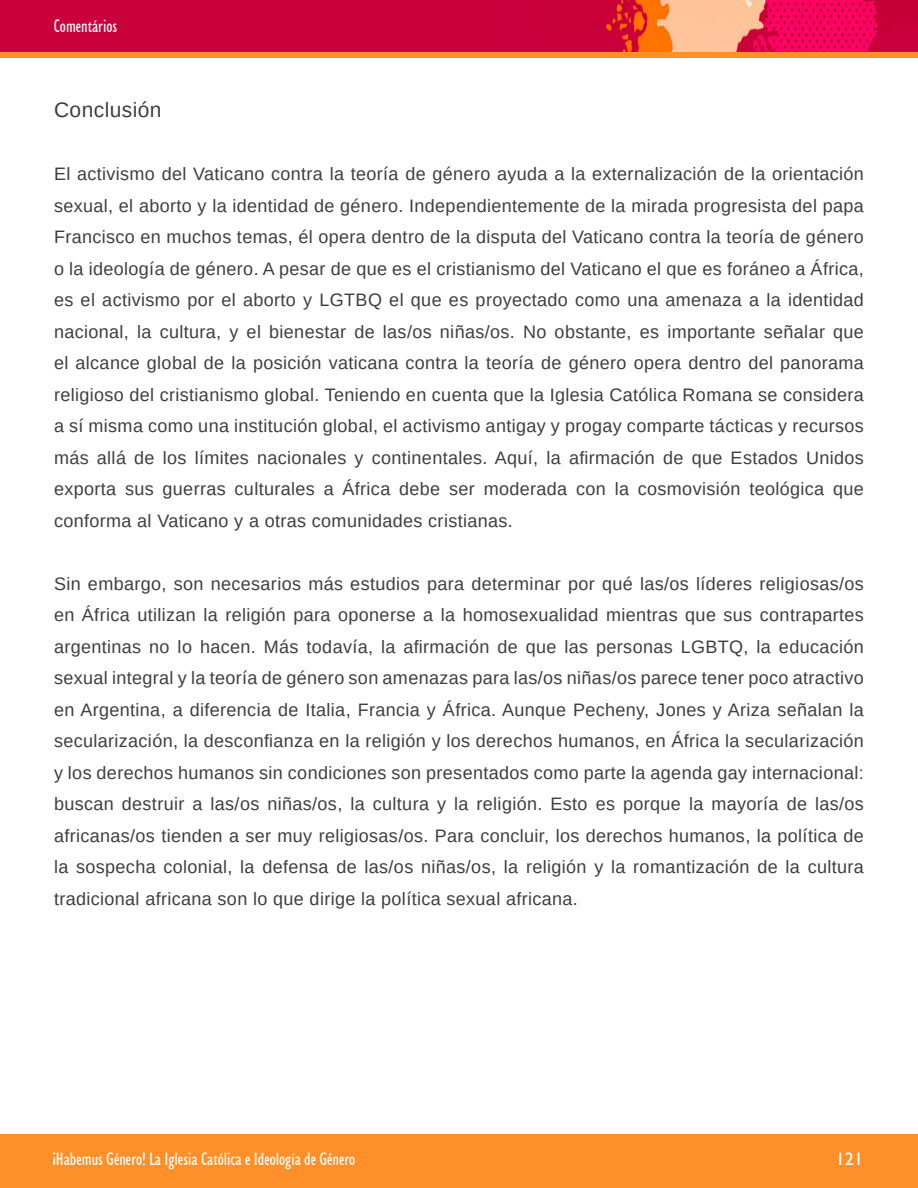
<style>
.page{position:relative;width:918px;height:1188px;background:#fff}
.page>*{position:absolute;margin:0;border:0;box-sizing:border-box;transform-origin:0 0}
.t1{font:21px "Liberation Sans";letter-spacing:.02em;color:#3e3e3f}
.t2{font:18px/31.5px "Liberation Sans";letter-spacing:.02em;color:#3e3e3f;text-align:justify}
.t3{font:condensed 18px "Humanist 521 BT";color:#fff}
.t4{font:18px "Humanist 521 BT";color:#fff}
</style>
<div class="page">
<div style="left:0;top:0;width:918px;height:54px;background:#ca003a"></div>
<img style="left:508px;top:0;width:410px;height:53px">
<div style="left:0;top:53px;width:918px;height:5px;background:#ff9029"></div>
<div style="left:0;top:1134px;width:918px;height:54px;background:#ff9029"></div>
<p class="t3" style="left:54px;top:16px;width:65px">Comentários</p>
<p class="t1" style="left:54px;top:97px;width:109px">Conclusión</p>
<p class="t2" style="left:54px;top:158px;width:811px">El activismo del Vaticano contra la teoría de género ayuda a la externalización de la orientación sexual, el aborto y la identidad de género. Independientemente de la mirada progresista del papa Francisco en muchos temas, él opera dentro de la disputa del Vaticano contra la teoría de género o la ideología de género. A pesar de que es el cristianismo del Vaticano el que es foráneo a África, es el activismo por el aborto y LGTBQ el que es proyectado como una amenaza a la identidad nacional, la cultura, y el bienestar de las/os niñas/os. No obstante, es importante señalar que el alcance global de la posición vaticana contra la teoría de género opera dentro del panorama religioso del cristianismo global. Teniendo en cuenta que la Iglesia Católica Romana se considera a sí misma como una institución global, el activismo antigay y progay comparte tácticas y recursos más allá de los límites nacionales y continentales. Aquí, la afirmación de que Estados Unidos exporta sus guerras culturales a África debe ser moderada con la cosmovisión teológica que conforma al Vaticano y a otras comunidades cristianas.</p>
<p class="t2" style="left:54px;top:568px;width:811px">Sin embargo, son necesarios más estudios para determinar por qué las/os líderes religiosas/os en África utilizan la religión para oponerse a la homosexualidad mientras que sus contrapartes argentinas no lo hacen. Más todavía, la afirmación de que las personas LGBTQ, la educación sexual integral y la teoría de género son amenazas para las/os niñas/os parece tener poco atractivo en Argentina, a diferencia de Italia, Francia y África. Aunque Pecheny, Jones y Ariza señalan la secularización, la desconfianza en la religión y los derechos humanos, en África la secularización y los derechos humanos sin condiciones son presentados como parte la agenda gay internacional: buscan destruir a las/os niñas/os, la cultura y la religión. Esto es porque la mayoría de las/os africanas/os tienden a ser muy religiosas/os. Para concluir, los derechos humanos, la política de la sospecha colonial, la defensa de las/os niñas/os, la religión y la romantización de la cultura tradicional africana son lo que dirige la política sexual africana.</p>
<p class="t3" style="left:52px;top:1149px;width:304px">¡Habemus Género! La Iglesia Católica e Ideología de Género</p>
<p class="t4" style="left:836px;top:1148px;width:29px">121</p>
</div>
